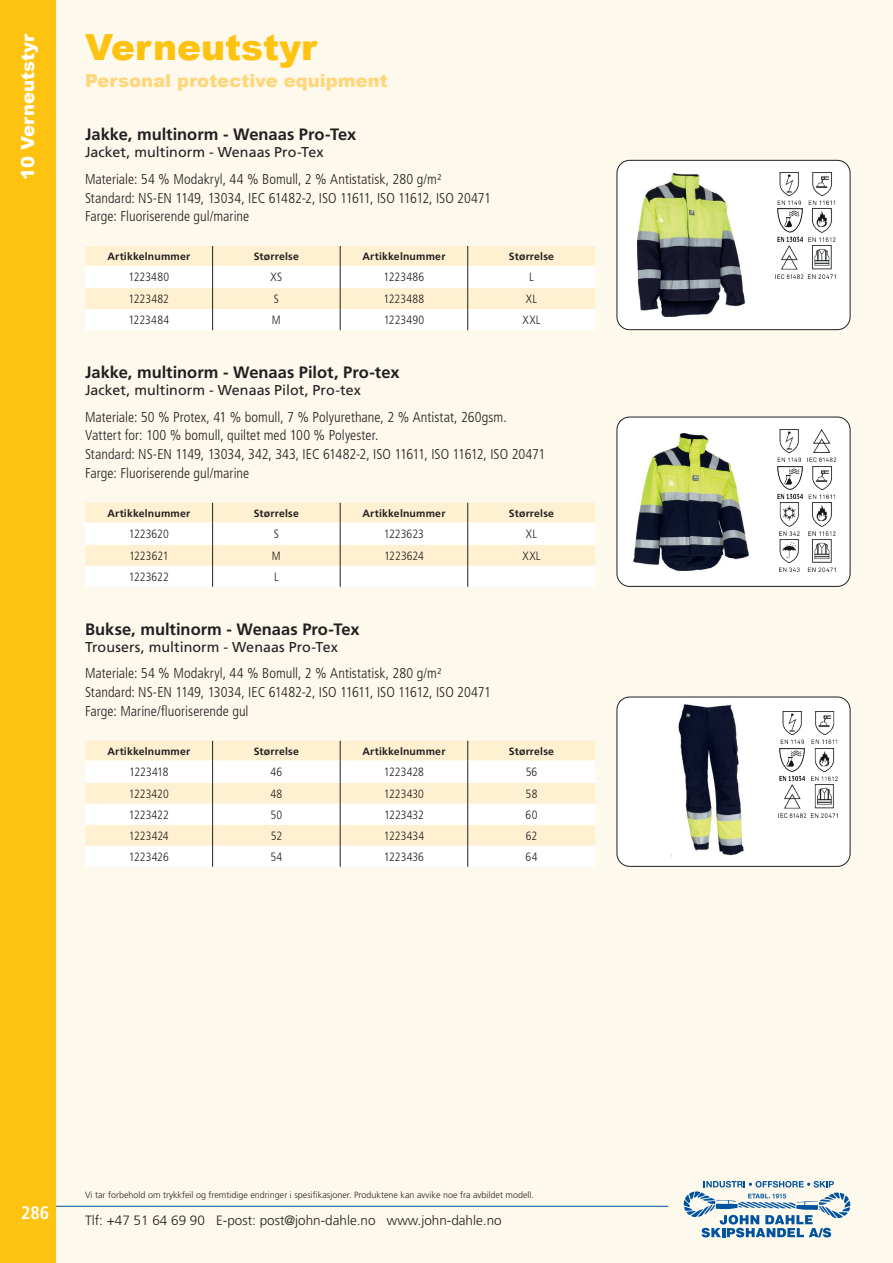
<style>
.page{position:relative;width:893px;height:1263px;background:#fef9ed}
.page>*{position:absolute;margin:0;border:0;box-sizing:border-box;transform-origin:0 0}
.t1{font:900 36px "Arial";color:#fec210}
.t2{font:900 18px "Arial";color:#fed77d}
.t3{font:900 18px "Arial";color:#fff}
.t4{font:700 condensed 18px "Frutiger";color:#fff}
.t5{font:700 16.5px "Frutiger LT Std";color:#231f20}
.t6{font:300 condensed 14.25px/18.8px "Frutiger LT Std";color:#231f20}
.t7{font:14.25px "Frutiger LT Std";letter-spacing:.005em;color:#231f20}
.t8{font:300 13.5px "Frutiger LT Std";color:#231f20}
.t9{font:300 condensed 12px "Frutiger LT Std";letter-spacing:.005em;color:#231f20}
.t10{font:700 10.5px "Frutiger LT Std";letter-spacing:.02em;color:#231f20}
.t11{font:300 9px "Frutiger LT Std";color:#231f20}
</style>
<div class="page">
<hr style="left:0;top:1206px;width:668px;height:1px;background:#0153a0">
<div style="left:0;top:0;width:55px;height:1263px;background:#fec210"></div>
<svg style="left:684px;top:1181px;width:166px;height:56px"></svg>
<svg style="left:85px;top:246px;width:510px;height:84px;background:#fef7e8"></svg>
<svg style="left:85px;top:503px;width:510px;height:84px;background:#fef7e8"></svg>
<div style="left:85px;top:741px;width:510px;height:19px;background:#fef0d0"></div>
<svg style="left:85px;top:760px;width:510px;height:107px;background:#fef9ec"></svg>
<svg style="left:212px;top:741px;width:1px;height:126px"></svg>
<svg style="left:340px;top:741px;width:1px;height:126px"></svg>
<svg style="left:467px;top:741px;width:1px;height:126px"></svg>
<div style="left:617px;top:160px;width:233px;height:170px;background:#fff;border-radius:13px"></div>
<img style="left:637px;top:174px;width:108px;height:142px">
<div style="left:617px;top:160px;width:233px;height:170px;border:1px solid #231f20;border-radius:13px"></div>
<img style="left:777px;top:172px;width:59px;height:33px">
<img style="left:777px;top:209px;width:25px;height:32px">
<img style="left:775px;top:246px;width:61px;height:32px">
<img style="left:808px;top:209px;width:28px;height:32px">
<div style="left:617px;top:417px;width:233px;height:169px;background:#fff;border-radius:13px"></div>
<img style="left:634px;top:433px;width:114px;height:137px">
<div style="left:617px;top:417px;width:233px;height:170px;border:1px solid #231f20;border-radius:13px"></div>
<img style="left:777px;top:429px;width:60px;height:33px">
<img style="left:777px;top:466px;width:25px;height:33px">
<img style="left:779px;top:503px;width:57px;height:32px">
<img style="left:779px;top:539px;width:57px;height:33px">
<img style="left:808px;top:466px;width:28px;height:33px">
<div style="left:617px;top:697px;width:233px;height:169px;background:#fff;border-radius:13px"></div>
<img style="left:670px;top:704px;width:74px;height:153px">
<div style="left:617px;top:697px;width:233px;height:170px;border:1px solid #231f20;border-radius:13px"></div>
<img style="left:780px;top:711px;width:58px;height:33px">
<img style="left:780px;top:748px;width:25px;height:32px">
<img style="left:778px;top:785px;width:60px;height:32px">
<img style="left:811px;top:748px;width:27px;height:32px">
<p class="t3" style="left:15px;top:180px;width:148px;rotate:-90deg">10 Verneutstyr</p>
<h1 class="t1" style="left:85px;top:21px;width:233px">Verneutstyr</h1>
<p class="t2" style="left:85px;top:67px;width:304px">Personal protective equipment</p>
<p class="t5" style="left:85px;top:125px;width:273px">Jakke, multinorm - Wenaas Pro-Tex</p>
<p class="t7" style="left:85px;top:144px;width:240px">Jacket, multinorm - Wenaas Pro-Tex</p>
<p class="t6" style="left:85px;top:170px;width:407px">Materiale: 54 % Modakryl, 44 % Bomull, 2 % Antistatisk, 280 g/m²<br>Standard: NS-EN 1149, 13034, IEC 61482-2, ISO 11611, ISO 11612, ISO 20471<br>Farge: Fluoriserende gul/marine</p>
<p class="t10" style="left:107px;top:250px;width:84px">Artikkelnummer</p>
<p class="t10" style="left:254px;top:250px;width:47px">Størrelse</p>
<p class="t10" style="left:362px;top:250px;width:84px">Artikkelnummer</p>
<p class="t10" style="left:509px;top:250px;width:47px">Størrelse</p>
<p class="t9" style="left:128px;top:270px;width:42px">1223480</p>
<p class="t9" style="left:271px;top:270px;width:13px">XS</p>
<p class="t9" style="left:384px;top:270px;width:42px">1223486</p>
<p class="t9" style="left:529px;top:270px;width:6px">L</p>
<p class="t9" style="left:129px;top:292px;width:42px">1223482</p>
<p class="t9" style="left:274px;top:292px;width:7px">S</p>
<p class="t9" style="left:384px;top:292px;width:42px">1223488</p>
<p class="t9" style="left:526px;top:292px;width:13px">XL</p>
<p class="t9" style="left:128px;top:313px;width:42px">1223484</p>
<p class="t9" style="left:272px;top:313px;width:10px">M</p>
<p class="t9" style="left:384px;top:313px;width:42px">1223490</p>
<p class="t9" style="left:522px;top:313px;width:20px">XXL</p>
<p class="t5" style="left:85px;top:362px;width:316px">Jakke, multinorm - Wenaas Pilot, Pro-tex</p>
<p class="t7" style="left:85px;top:382px;width:277px">Jacket, multinorm - Wenaas Pilot, Pro-tex</p>
<p class="t6" style="left:85px;top:408px;width:462px">Materiale: 50 % Protex, 41 % bomull, 7 % Polyurethane, 2 % Antistat, 260gsm.<br>Vattert for: 100 % bomull, quiltet med 100 % Polyester.<br>Standard: NS-EN 1149, 13034, 342, 343, IEC 61482-2, ISO 11611, ISO 11612, ISO 20471<br>Farge: Fluoriserende gul/marine</p>
<p class="t10" style="left:107px;top:507px;width:84px">Artikkelnummer</p>
<p class="t10" style="left:254px;top:507px;width:47px">Størrelse</p>
<p class="t10" style="left:362px;top:507px;width:84px">Artikkelnummer</p>
<p class="t10" style="left:509px;top:507px;width:47px">Størrelse</p>
<p class="t9" style="left:129px;top:527px;width:42px">1223620</p>
<p class="t9" style="left:274px;top:527px;width:7px">S</p>
<p class="t9" style="left:384px;top:527px;width:42px">1223623</p>
<p class="t9" style="left:526px;top:527px;width:13px">XL</p>
<p class="t9" style="left:129px;top:549px;width:41px">1223621</p>
<p class="t9" style="left:272px;top:549px;width:10px">M</p>
<p class="t9" style="left:384px;top:549px;width:41px">1223624</p>
<p class="t9" style="left:522px;top:549px;width:20px">XXL</p>
<p class="t9" style="left:129px;top:570px;width:42px">1223622</p>
<p class="t9" style="left:274px;top:570px;width:6px">L</p>
<p class="t5" style="left:85px;top:619px;width:276px">Bukse, multinorm - Wenaas Pro-Tex</p>
<p class="t7" style="left:85px;top:638px;width:254px">Trousers, multinorm - Wenaas Pro-Tex</p>
<p class="t6" style="left:85px;top:664px;width:407px">Materiale: 54 % Modakryl, 44 % Bomull, 2 % Antistatisk, 280 g/m²<br>Standard: NS-EN 1149, 13034, IEC 61482-2, ISO 11611, ISO 11612, ISO 20471<br>Farge: Marine/fluoriserende gul</p>
<p class="t10" style="left:107px;top:745px;width:84px">Artikkelnummer</p>
<p class="t10" style="left:254px;top:745px;width:47px">Størrelse</p>
<p class="t10" style="left:362px;top:745px;width:84px">Artikkelnummer</p>
<p class="t10" style="left:509px;top:745px;width:47px">Størrelse</p>
<p class="t9" style="left:129px;top:765px;width:41px">1223418</p>
<p class="t9" style="left:270px;top:765px;width:13px">46</p>
<p class="t9" style="left:384px;top:765px;width:41px">1223428</p>
<p class="t9" style="left:526px;top:765px;width:13px">56</p>
<p class="t9" style="left:129px;top:787px;width:42px">1223420</p>
<p class="t9" style="left:270px;top:787px;width:13px">48</p>
<p class="t9" style="left:384px;top:787px;width:42px">1223430</p>
<p class="t9" style="left:526px;top:787px;width:13px">58</p>
<p class="t9" style="left:129px;top:808px;width:41px">1223422</p>
<p class="t9" style="left:270px;top:808px;width:13px">50</p>
<p class="t9" style="left:384px;top:808px;width:41px">1223432</p>
<p class="t9" style="left:526px;top:808px;width:13px">60</p>
<p class="t9" style="left:129px;top:829px;width:41px">1223424</p>
<p class="t9" style="left:271px;top:829px;width:13px">52</p>
<p class="t9" style="left:384px;top:829px;width:42px">1223434</p>
<p class="t9" style="left:526px;top:829px;width:13px">62</p>
<p class="t9" style="left:129px;top:850px;width:41px">1223426</p>
<p class="t9" style="left:270px;top:850px;width:13px">54</p>
<p class="t9" style="left:384px;top:850px;width:42px">1223436</p>
<p class="t9" style="left:526px;top:850px;width:13px">64</p>
<p class="t4" style="left:21px;top:1202px;width:29px">286</p>
<p class="t11" style="left:85px;top:1190px;width:450px">Vi tar forbehold om trykkfeil og fremtidige endringer i spesifikasjoner. Produktene kan avvike noe fra avbildet modell.</p>
<p class="t8" style="left:85px;top:1213px;width:418px">Tlf: +47 51 64 69 90 E-post: post@john-dahle.no www.john-dahle.no</p>
</div>
